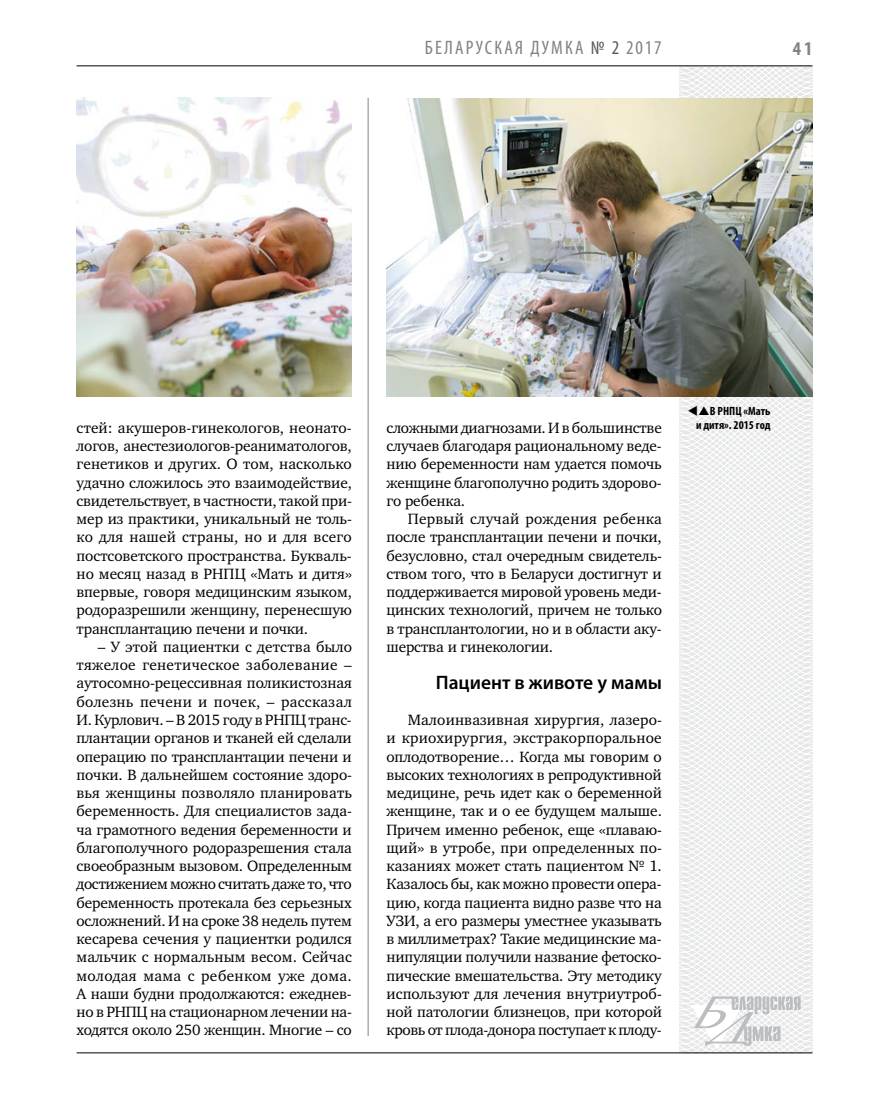
<style>
.page{position:relative;width:872px;height:1106px;background:#fff}
.page>*{position:absolute;margin:0;border:0;box-sizing:border-box;transform-origin:0 0}
.t1{font:condensed 19.5px "Myriad Pro";letter-spacing:.11em;color:#808285}
.t2{font:600 19.5px "Myriad Pro";color:#000}
.t3{font:700 condensed 19.5px "Myriad Pro";color:#808285}
.t4{font:15.3px/18.3px "Charter C";letter-spacing:-.01em;color:#000;text-align:justify}
.t5{font:700 condensed 12px/13.5px "Myriad Pro";color:#000;text-align:right}
.s1{color:#58595b}
</style>
<div class="page">
<hr style="left:368px;top:98px;width:1px;height:938px;background:#808285">
<svg style="left:621px;top:65px;width:192px;height:989px"></svg>
<svg style="left:691px;top:996px;width:109px;height:53px"></svg>
<hr style="left:77px;top:65px;width:735px;height:1px;background:#000">
<hr style="left:77px;top:1052px;width:735px;height:1px;background:#000">
<img style="left:386px;top:98px;width:426px;height:298px">
<img style="left:77px;top:97px;width:275px;height:299px">
<svg style="left:699px;top:406px;width:10px;height:9px"></svg>
<p class="t1" style="left:425px;top:36px;width:21px">БЕЛАРУС</p>
<p class="t1" style="left:494px;top:36px;width:169px">КАЯ ДУМ КА <span class="s1">№ 2</span> 2017</p>
<p class="t3" style="left:793px;top:37px;width:21px">41</p>
<p class="t4" style="left:77px;top:418px;width:277px">стей: акушеров-гинекологов, неонато&shy;логов, анестезиологов-реаниматологов, генетиков и других. О том, насколько удачно сложилось это взаимодействие, свидетельствует, в частности, такой при&shy;мер из практики, уникальный не толь&shy;ко для нашей страны, но и для всего постсоветского пространства. Букваль&shy;но месяц назад в РНПЦ «Мать и дитя» впервые, говоря медицинским языком, родоразрешили женщину, перенесшую трансплантацию печени и почки.</p>
<p class="t4" style="left:77px;top:638px;width:277px;text-indent:21px">– У этой пациентки с детства было тяжелое генетическое заболевание – аутосомно-рецессивная поликистозная болезнь печени и почек, – рассказал И. Курлович. – В 2015 году в РНПЦ транс&shy;плантации органов и тканей ей сделали операцию по трансплантации печени и почки. В дальнейшем состояние здоро&shy;вья женщины позволяло планировать беременность. Для специалистов зада&shy;ча грамотного ведения беременности и благополучного родоразрешения стала своеобразным вызовом. Определенным достижением можно считать даже то, что беременность протекала без серьезных осложнений. И на сроке 38 недель путем кесарева сечения у пациентки родился мальчик с нормальным весом. Сейчас молодая мама с ребенком уже дома.<br>А наши будни продолжаются: ежеднев&shy;но в РНПЦ на стационарном лечении на&shy;ходятся около 250 женщин. Многие – со</p>
<p class="t4" style="left:386px;top:418px;width:277px">сложными диагнозами. И в большинстве случаев благодаря рациональному веде&shy;нию беременности нам удается помочь женщине благополучно родить здорово&shy;го ребенка.</p>
<p class="t4" style="left:386px;top:510px;width:277px;text-indent:21px">Первый случай рождения ребенка после трансплантации печени и почки, безусловно, стал очередным свидетель&shy;ством того, что в Беларуси достигнут и поддерживается мировой уровень меди&shy;цинских технологий, причем не только в трансплантологии, но и в области аку&shy;шерства и гинекологии.</p>
<p class="t2" style="left:436px;top:669px;width:228px">Пациент в животе у мамы</p>
<p class="t4" style="left:386px;top:711px;width:277px;text-indent:21px">Малоинвазивная хирургия, лазеро&shy;и криохирургия, экстракорпоральное оплодотворение… Когда мы говорим о высоких технологиях в репродуктивной медицине, речь идет как о беременной женщине, так и о ее будущем малыше.<br>Причем именно ребенок, еще «плаваю&shy;щий» в утробе, при определенных по&shy;казаниях может стать пациентом № 1.<br>Казалось бы, как можно провести опера&shy;цию, когда пациента видно разве что на УЗИ, а его размеры уместнее указывать в миллиметрах? Такие медицинские ма&shy;нипуляции получили название фетоско&shy;пические вмешательства. Эту методику используют для лечения внутриутроб&shy;ной патологии близнецов, при которой кровь от плода-донора поступает к плоду-</p>
<p class="t5" style="left:687px;top:404px;width:85px">▼ В РНПЦ «Мать и дитя». 2015 год</p>
</div>
